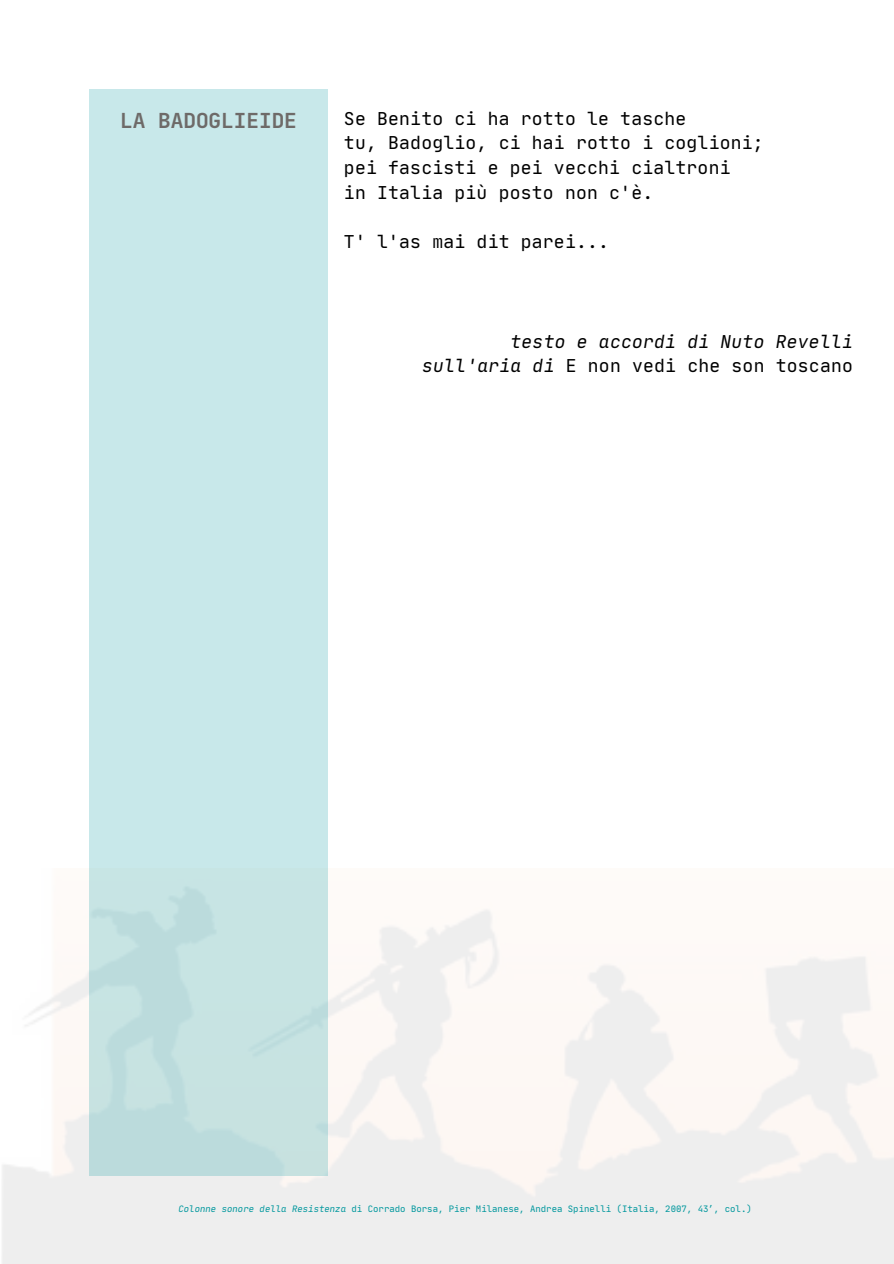
<style>
.page{position:relative;width:894px;height:1264px;background:#fff}
.page>*{position:absolute;margin:0;border:0;box-sizing:border-box;transform-origin:0 0}
.t1{font:700 21px "Jet Brains Mono";color:#6e6a68}
.t2{font:18px "Jet Brains Mono";letter-spacing:.015em;color:#000}
.t3{font:italic 18px "Jet Brains Mono";letter-spacing:.015em;color:#000}
.t4{font:9px "Jet Brains Mono";color:#03989e}
.s1{font-style:italic}
</style>
<div class="page">
<div style="left:89px;top:89px;width:239px;height:1086px;background:linear-gradient(to right,#c6e5e7,#c8e7e8)"></div>
<p class="t1" style="left:120px;top:107px;width:178px">LA BADOGLIEIDE</p>
<p class="t2" style="left:344px;top:107px;width:344px">Se Benito ci ha rotto le tasche</p>
<p class="t2" style="left:344px;top:132px;width:421px">tu, Badoglio, ci hai rotto i coglioni;</p>
<p class="t2" style="left:344px;top:156px;width:388px">pei fascisti e pei vecchi cialtroni</p>
<p class="t2" style="left:344px;top:181px;width:310px">in Italia più posto non c'è.</p>
<p class="t2" style="left:344px;top:231px;width:266px">T' l'as mai dit parei...</p>
<p class="t3" style="left:510px;top:330px;width:344px">testo e accordi di Nuto Revelli</p>
<p class="t2" style="left:422px;top:355px;width:432px"><span class="s1">sull'aria di</span> E non vedi che son toscano</p>
<p class="t4" style="left:178px;top:1203px;width:574px"><span class="s1">Colonne sonore della Resistenza</span> di Corrado Borsa, Pier Milanese, Andrea Spinelli (Italia, 2007, 43′, col.)</p>
</div>
